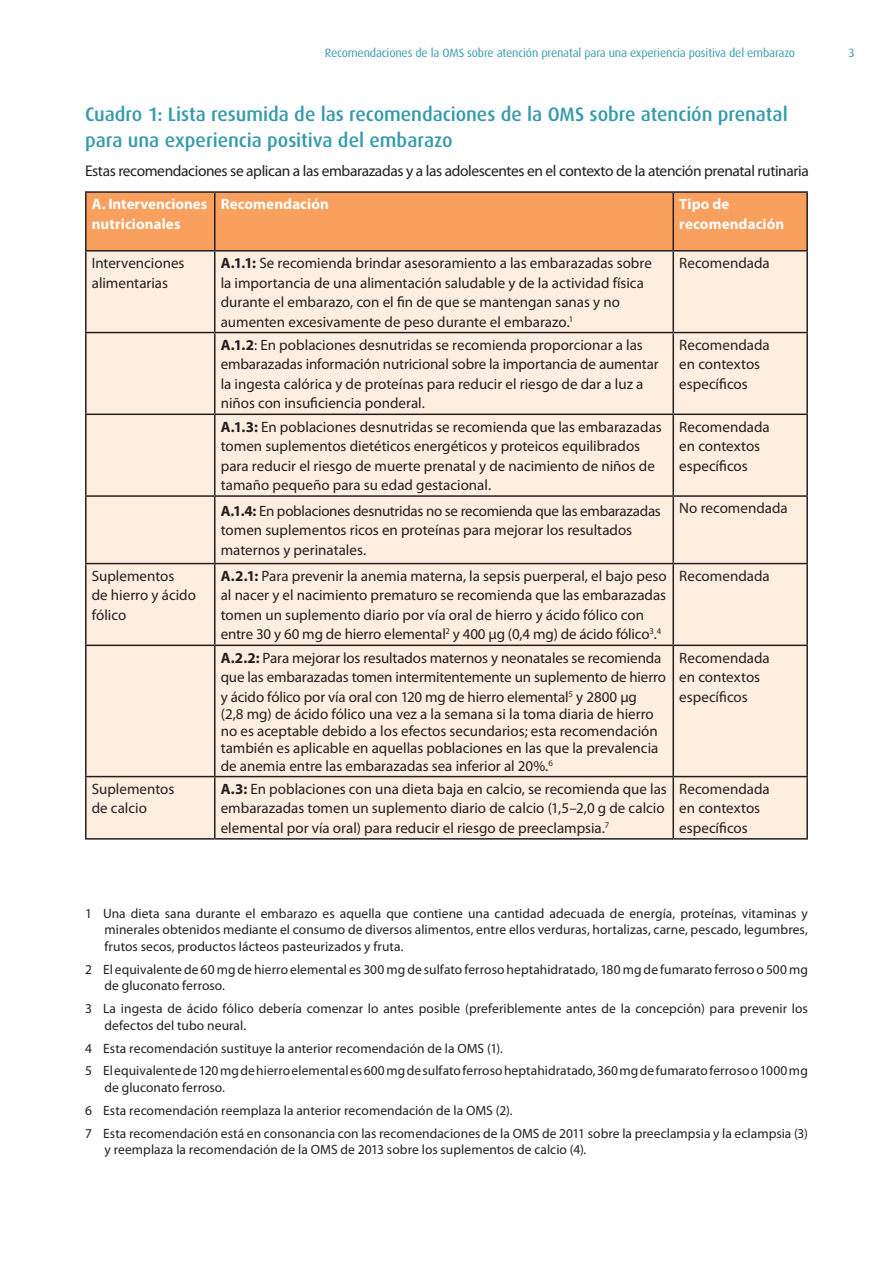
<style>
.page{position:relative;width:893px;height:1263px;background:#fff}
.page>*{position:absolute;margin:0;border:0;box-sizing:border-box;transform-origin:0 0}
.Head_1{font:500 19.5px/25.5px "Dax Pro";letter-spacing:-.005em;color:#369aae}
.t1{font:15.45px "Myriad Pro";letter-spacing:-.025em;color:#231f20}
.t2{font:15px/19.5px "Myriad Pro";color:#231f20}
.t3{font:700 15px/19.5px "Myriad Pro";letter-spacing:.005em;color:#fff}
.Footnote_text{font:13.5px/16.5px "Myriad Pro";letter-spacing:.005em;color:#231f20}
.Main_heading{font:12px "Dax Pro";letter-spacing:-.015em;color:#369aae}
.s1{font-weight:700}
</style>
<div class="page">
<div style="left:87px;top:193px;width:719px;height:57px;background:#f9a05e"></div>
<div style="left:87px;top:252px;width:719px;height:586px;background:#feeee0"></div>
<hr style="left:85px;top:252px;width:2px;height:80px;background:#231f20">
<hr style="left:214px;top:252px;width:1px;height:80px;background:#231f20">
<hr style="left:672px;top:252px;width:2px;height:80px;background:#231f20">
<hr style="left:806px;top:252px;width:2px;height:80px;background:#231f20">
<hr style="left:85px;top:332px;width:130px;height:1px;background:#231f20">
<hr style="left:85px;top:333px;width:2px;height:81px;background:#231f20">
<hr style="left:215px;top:332px;width:458px;height:1px;background:#231f20">
<hr style="left:214px;top:333px;width:1px;height:81px;background:#231f20">
<hr style="left:673px;top:332px;width:135px;height:1px;background:#231f20">
<hr style="left:672px;top:333px;width:2px;height:81px;background:#231f20">
<hr style="left:806px;top:333px;width:2px;height:81px;background:#231f20">
<hr style="left:85px;top:414px;width:130px;height:1px;background:#231f20">
<hr style="left:85px;top:415px;width:2px;height:80px;background:#231f20">
<hr style="left:215px;top:414px;width:458px;height:1px;background:#231f20">
<hr style="left:214px;top:415px;width:1px;height:80px;background:#231f20">
<hr style="left:673px;top:414px;width:135px;height:1px;background:#231f20">
<hr style="left:672px;top:415px;width:2px;height:80px;background:#231f20">
<hr style="left:806px;top:415px;width:2px;height:80px;background:#231f20">
<hr style="left:85px;top:495px;width:130px;height:2px;background:#231f20">
<hr style="left:85px;top:497px;width:2px;height:66px;background:#231f20">
<hr style="left:215px;top:495px;width:458px;height:2px;background:#231f20">
<hr style="left:214px;top:497px;width:1px;height:66px;background:#231f20">
<hr style="left:673px;top:495px;width:135px;height:2px;background:#231f20">
<hr style="left:672px;top:497px;width:2px;height:66px;background:#231f20">
<hr style="left:806px;top:497px;width:2px;height:66px;background:#231f20">
<hr style="left:85px;top:564px;width:2px;height:81px;background:#231f20">
<hr style="left:214px;top:564px;width:1px;height:81px;background:#231f20">
<hr style="left:673px;top:563px;width:135px;height:1px;background:#231f20">
<hr style="left:672px;top:564px;width:2px;height:81px;background:#231f20">
<hr style="left:806px;top:564px;width:2px;height:81px;background:#231f20">
<hr style="left:85px;top:645px;width:130px;height:1px;background:#231f20">
<hr style="left:85px;top:646px;width:2px;height:130px;background:#231f20">
<hr style="left:215px;top:645px;width:458px;height:1px;background:#231f20">
<hr style="left:214px;top:646px;width:1px;height:130px;background:#231f20">
<hr style="left:673px;top:645px;width:135px;height:1px;background:#231f20">
<hr style="left:672px;top:646px;width:2px;height:130px;background:#231f20">
<hr style="left:806px;top:646px;width:2px;height:130px;background:#231f20">
<hr style="left:85px;top:193px;width:2px;height:57px;background:#231f20">
<hr style="left:85px;top:191px;width:130px;height:2px;background:#231f20">
<hr style="left:215px;top:191px;width:458px;height:2px;background:#231f20">
<hr style="left:214px;top:193px;width:1px;height:57px;background:#231f20">
<hr style="left:672px;top:193px;width:2px;height:57px;background:#231f20">
<hr style="left:673px;top:191px;width:135px;height:2px;background:#231f20">
<hr style="left:806px;top:193px;width:2px;height:57px;background:#231f20">
<hr style="left:85px;top:250px;width:130px;height:2px;background:#231f20">
<hr style="left:215px;top:250px;width:458px;height:2px;background:#231f20">
<hr style="left:673px;top:250px;width:135px;height:2px;background:#231f20">
<hr style="left:85px;top:563px;width:130px;height:1px;background:#231f20">
<hr style="left:215px;top:563px;width:458px;height:1px;background:#231f20">
<hr style="left:85px;top:777px;width:2px;height:61px;background:#231f20">
<hr style="left:85px;top:776px;width:130px;height:1px;background:#231f20">
<hr style="left:215px;top:776px;width:458px;height:1px;background:#231f20">
<hr style="left:214px;top:777px;width:1px;height:61px;background:#231f20">
<hr style="left:672px;top:777px;width:2px;height:61px;background:#231f20">
<hr style="left:673px;top:776px;width:135px;height:1px;background:#231f20">
<hr style="left:806px;top:777px;width:2px;height:61px;background:#231f20">
<hr style="left:85px;top:838px;width:130px;height:2px;background:#231f20">
<hr style="left:215px;top:838px;width:458px;height:2px;background:#231f20">
<hr style="left:673px;top:838px;width:135px;height:2px;background:#231f20">
<p class="Main_heading" style="left:325px;top:45px;width:472px">Recomendaciones de la OMS sobre atención prenatal para una experiencia positiva del embarazo</p>
<p class="Main_heading" style="left:848px;top:45px;width:8px">3</p>
<p class="Head_1" style="left:85px;top:101px;width:704px">Cuadro 1: Lista resumida de las recomendaciones de la OMS sobre atención prenatal para una experiencia positiva del embarazo</p>
<p class="t1" style="left:85px;top:162px;width:725px">Estas recomendaciones se aplican a las embarazadas y a las adolescentes en el contexto de la atención prenatal rutinaria</p>
<p class="t3" style="left:92px;top:194px;width:117px">A. Intervenciones nutricionales</p>
<p class="t3" style="left:221px;top:194px;width:110px">Recomendación</p>
<p class="t3" style="left:679px;top:194px;width:107px">Tipo de recomendación</p>
<p class="t2" style="left:92px;top:253px;width:94px">Intervenciones alimentarias</p>
<p class="t2" style="left:221px;top:253px;width:433px"><span class="s1">A.1.1:</span> Se recomienda brindar asesoramiento a las embarazadas sobre la importancia de una alimentación saludable y de la actividad física durante el embarazo, con el fin de que se mantengan sanas y no aumenten excesivamente de peso durante el embarazo.<sup>1</sup></p>
<p class="t2" style="left:679px;top:253px;width:92px">Recomendada</p>
<p class="t2" style="left:221px;top:335px;width:440px"><span class="s1">A.1.2</span>: En poblaciones desnutridas se recomienda proporcionar a las embarazadas información nutricional sobre la importancia de aumentar la ingesta calórica y de proteínas para reducir el riesgo de dar a luz a niños con insuficiencia ponderal.</p>
<p class="t2" style="left:679px;top:335px;width:92px">Recomendada en contextos específicos</p>
<p class="t2" style="left:221px;top:416px;width:442px"><span class="s1">A.1.3:</span> En poblaciones desnutridas se recomienda que las embarazadas tomen suplementos dietéticos energéticos y proteicos equilibrados para reducir el riesgo de muerte prenatal y de nacimiento de niños de tamaño pequeño para su edad gestacional.</p>
<p class="t2" style="left:679px;top:416px;width:92px">Recomendada en contextos específicos</p>
<p class="t2" style="left:221px;top:501px;width:442px"><span class="s1">A.1.4:</span> En poblaciones desnutridas no se recomienda que las embarazadas tomen suplementos ricos en proteínas para mejorar los resultados maternos y perinatales.</p>
<p class="t2" style="left:679px;top:498px;width:110px">No recomendada</p>
<p class="t2" style="left:92px;top:566px;width:106px">Suplementos<br>de hierro y ácido fólico</p>
<p class="t2" style="left:221px;top:566px;width:447px"><span class="s1">A.2.1:</span> Para prevenir la anemia materna, la sepsis puerperal, el bajo peso al nacer y el nacimiento prematuro se recomienda que las embarazadas tomen un suplemento diario por vía oral de hierro y ácido fólico con entre 30 y 60 mg de hierro elemental<sup>2</sup> y 400 µg (0,4 mg) de ácido fólico<sup>3</sup>.<sup>4</sup></p>
<p class="t2" style="left:679px;top:566px;width:92px">Recomendada</p>
<p class="t2" style="left:221px;top:647px;width:447px"><span class="s1">A.2.2:</span> Para mejorar los resultados maternos y neonatales se recomienda que las embarazadas tomen intermitentemente un suplemento de hierro y ácido fólico por vía oral con 120 mg de hierro elemental<sup>5</sup> y 2800 µg</p>
<p class="t2" style="left:221px;top:705px;width:439px;line-height:17.2px">(2,8 mg) de ácido fólico una vez a la semana si la toma diaria de hierro no es aceptable debido a los efectos secundarios; esta recomendación también es aplicable en aquellas poblaciones en las que la prevalencia de anemia entre las embarazadas sea inferior al 20%.<sup>6</sup></p>
<p class="t2" style="left:679px;top:647px;width:92px">Recomendada en contextos específicos</p>
<p class="t2" style="left:92px;top:779px;width:84px">Suplementos de calcio</p>
<p class="t2" style="left:221px;top:779px;width:448px"><span class="s1">A.3:</span> En poblaciones con una dieta baja en calcio, se recomienda que las embarazadas tomen un suplemento diario de calcio (1,5–2,0 g de calcio elemental por vía oral) para reducir el riesgo de preeclampsia.<sup>7</sup></p>
<p class="t2" style="left:679px;top:779px;width:92px">Recomendada en contextos específicos</p>
<p class="Footnote_text" style="left:105px;top:905px;width:705px;text-align:justify;text-indent:-20px">1 Una dieta sana durante el embarazo es aquella que contiene una cantidad adecuada de energía, proteínas, vitaminas y minerales obtenidos mediante el consumo de diversos alimentos, entre ellos verduras, hortalizas, carne, pescado, legumbres, frutos secos, productos lácteos pasteurizados y fruta.</p>
<p class="Footnote_text" style="left:105px;top:961px;width:705px;text-indent:-20px">2 El equivalente de 60 mg de hierro elemental es 300 mg de sulfato ferroso heptahidratado, 180 mg de fumarato ferroso o 500 mg de gluconato ferroso.</p>
<p class="Footnote_text" style="left:105px;top:1000px;width:705px;text-indent:-20px">3 La ingesta de ácido fólico debería comenzar lo antes posible (preferiblemente antes de la concepción) para prevenir los defectos del tubo neural.</p>
<p class="Footnote_text" style="left:85px;top:1039px;width:419px">4 Esta recomendación sustituye la anterior recomendación de la OMS (1).</p>
<p class="Footnote_text" style="left:105px;top:1062px;width:705px;text-indent:-20px">5 El equivalente de 120 mg de hierro elemental es 600 mg de sulfato ferroso heptahidratado, 360 mg de fumarato ferroso o 1000 mg de gluconato ferroso.</p>
<p class="Footnote_text" style="left:85px;top:1102px;width:429px">6 Esta recomendación reemplaza la anterior recomendación de la OMS (2).</p>
<p class="Footnote_text" style="left:105px;top:1125px;width:705px;text-indent:-20px">7 Esta recomendación está en consonancia con las recomendaciones de la OMS de 2011 sobre la preeclampsia y la eclampsia (3) y reemplaza la recomendación de la OMS de 2013 sobre los suplementos de calcio (4).</p>
</div>
